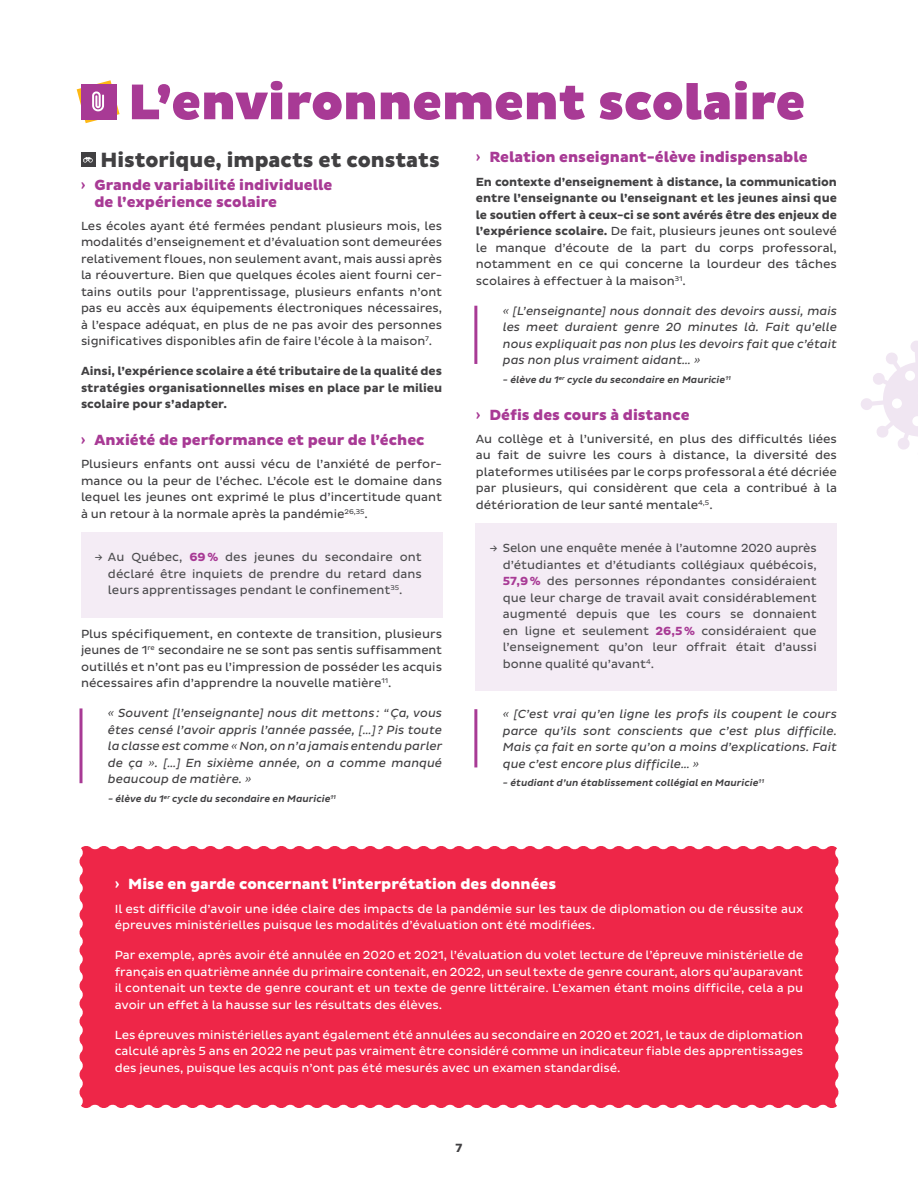
<style>
.page{position:relative;width:918px;height:1188px;background:#fff}
.page>*{position:absolute;margin:0;border:0;box-sizing:border-box;transform-origin:0 0}
.t1{font:900 51px "Pluto Sans";color:#a83a95}
.t2{font:800 21px "Pluto Sans";color:#414042}
.t3{font:800 15px/16.5px "Pluto Sans";color:#a83a95}
.t4{font:800 15px "Pluto Sans";color:#fff}
.t5{font:700 12.15px "Pluto Sans";color:#414042}
.t6{font:12px/16.5px "Pluto Sans";color:#414042;text-align:justify}
.t7{font:12px/16.5px "Pluto Sans";color:#fff;text-align:justify}
.t8{font:italic 12px/16.5px "Pluto Sans";color:#414042;text-align:justify}
.t9{font:700 12px/16.5px "Pluto Sans";letter-spacing:-.005em;color:#414042;text-align:justify}
.t10{font:12px/16.5px "Pluto Sans";color:#4d4d4f;text-align:justify}
.t11{font:italic 500 9.75px "Pluto Sans";color:#414042}
.s1{font-weight:700}
.s2{font-weight:700;color:#a83a95}
.s3{font-weight:400}
</style>
<div class="page">
<div style="left:79px;top:846px;width:760px;height:262px;background:#ee2648"></div>
<svg style="left:77px;top:80px;width:43px;height:43px"></svg>
<div style="left:81px;top:532px;width:361px;height:86px;background:#f4ecf5"></div>
<hr style="left:80px;top:708px;width:2px;height:75px;background:#a83a95">
<div style="left:81px;top:153px;width:14px;height:14px;background:#414042"></div>
<hr style="left:474px;top:306px;width:3px;height:58px;background:#a83a95">
<div style="left:476px;top:523px;width:361px;height:168px;background:#f4ecf5"></div>
<hr style="left:474px;top:709px;width:3px;height:58px;background:#a83a95">
<svg style="left:83px;top:157px;width:10px;height:6px"></svg>
<svg style="left:861px;top:341px;width:57px;height:109px"></svg>
<h1 class="t1" style="left:128px;top:72px;width:679px">L’environnement scolaire</h1>
<h2 class="t2" style="left:100px;top:148px;width:341px">Historique, impacts et constats</h2>
<p class="t3" style="left:94px;top:177px;width:240px;text-indent:-13px"><span class="s1">›</span> Grande variabilité individuelle de l’expérience scolaire</p>
<p class="t6" style="left:81px;top:218px;width:363px">Les écoles ayant été fermées pendant plusieurs mois, les modalités d’enseignement et d’évaluation sont demeurées relativement floues, non seulement avant, mais aussi après la réouverture. Bien que quelques écoles aient fourni cer&shy;tains outils pour l’apprentissage, plusieurs enfants n’ont pas eu accès aux équipements électroniques nécessaires, à l’espace adéquat, en plus de ne pas avoir des personnes significatives disponibles afin de faire l’école à la maison<sup>7</sup>.</p>
<p class="t9" style="left:81px;top:363px;width:363px">Ainsi, l’expérience scolaire a été tributaire de la qualité des stratégies organisationnelles mises en place par le milieu scolaire pour s’adapter.</p>
<p class="t3" style="left:81px;top:432px;width:345px"><span class="s1">›</span> Anxiété de performance et peur de l’échec</p>
<p class="t6" style="left:81px;top:456px;width:363px">Plusieurs enfants ont aussi vécu de l’anxiété de perfor&shy;mance ou la peur de l’échec. L’école est le domaine dans lequel les jeunes ont exprimé le plus d’incertitude quant à un retour à la normale après la pandémie<sup>26,35</sup>.</p>
<p class="t10" style="left:108px;top:549px;width:315px;text-indent:-14px">→ Au Québec, <span class="s2">69%</span> des jeunes du secondaire ont déclaré être inquiets de prendre du retard dans leurs apprentissages pendant le confinement<sup>35</sup>.</p>
<p class="t6" style="left:81px;top:626px;width:363px">Plus spécifiquement, en contexte de transition, plusieurs jeunes de 1<sup>re</sup> secondaire ne se sont pas sentis suffisamment outillés et n’ont pas eu l’impression de posséder les acquis nécessaires afin d’apprendre la nouvelle matière<sup>11</sup>.</p>
<p class="t8" style="left:108px;top:705px;width:336px">« Souvent [l’enseignante] nous dit mettons: “Ça, vous êtes censé l’avoir appris l’année passée, […] ? Pis toute la classe est comme « Non, on n’a jamais entendu parler de ça ». […] En sixième année, on a comme manqué beaucoup de matière. »</p>
<p class="t11" style="left:108px;top:793px;width:230px">- élève du 1<sup>er</sup> cycle du secondaire en Mauricie<sup>11</sup></p>
<p class="t3" style="left:476px;top:150px;width:333px"><span class="s1">›</span> Relation enseignant-élève indispensable</p>
<p class="t9" style="left:476px;top:174px;width:363px">En contexte d’enseignement à distance, la communication entre l’enseignante ou l’enseignant et les jeunes ainsi que le soutien offert à ceux-ci se sont avérés être des enjeux de l’expérience scolaire. <span class="s3">De fait, plusieurs jeunes ont soulevé le manque d’écoute de la part du corps professoral, notamment en ce qui concerne la lourdeur des tâches scolaires à effectuer à la maison</span><sup>31</sup><span class="s3">.</span></p>
<p class="t8" style="left:503px;top:303px;width:336px">« [L’enseignante] nous donnait des devoirs aussi, mais les meet duraient genre 20 minutes là. Fait qu’elle nous expliquait pas non plus les devoirs fait que c’était pas non plus vraiment aidant… »</p>
<p class="t11" style="left:503px;top:374px;width:230px">- élève du 1<sup>er</sup> cycle du secondaire en Mauricie<sup>11</sup></p>
<p class="t3" style="left:476px;top:407px;width:215px"><span class="s1">›</span> Défis des cours à distance</p>
<p class="t6" style="left:476px;top:431px;width:363px">Au collège et à l’université, en plus des difficultés liées au fait de suivre les cours à distance, la diversité des plateformes utilisées par le corps professoral a été décriée par plusieurs, qui considèrent que cela a contribué à la détérioration de leur santé mentale<sup>4,5</sup>.</p>
<p class="t10" style="left:503px;top:540px;width:315px;text-indent:-14px">→ Selon une enquête menée à l’automne 2020 auprès d’étudiantes et d’étudiants collégiaux québécois, <span class="s2">57,9%</span> des personnes répondantes considéraient que leur charge de travail avait considérablement augmenté depuis que les cours se donnaient en ligne et seulement <span class="s2">26,5%</span> considéraient que l’enseignement qu’on leur offrait était d’aussi bonne qualité qu’avant<sup>4</sup>.</p>
<p class="t8" style="left:503px;top:706px;width:336px">« [C’est vrai qu’en ligne les profs ils coupent le cours parce qu’ils sont conscients que c’est plus difficile.<br>Mais ça fait en sorte qu’on a moins d’explications. Fait que c’est encore plus difficile… »</p>
<p class="t11" style="left:503px;top:778px;width:263px">- étudiant d’un établissement collégial en Mauricie<sup>11</sup></p>
<p class="t4" style="left:115px;top:876px;width:443px"><span class="s1">›</span> Mise en garde concernant l’interprétation des données</p>
<p class="t7" style="left:115px;top:900px;width:690px">Il est difficile d’avoir une idée claire des impacts de la pandémie sur les taux de diplomation ou de réussite aux épreuves ministérielles puisque les modalités d’évaluation ont été modifiées.</p>
<p class="t7" style="left:115px;top:947px;width:690px">Par exemple, après avoir été annulée en 2020 et 2021, l’évaluation du volet lecture de l’épreuve ministérielle de français en quatrième année du primaire contenait, en 2022, un seul texte de genre courant, alors qu’auparavant il contenait un texte de genre courant et un texte de genre littéraire. L’examen étant moins difficile, cela a pu avoir un effet à la hausse sur les résultats des élèves.</p>
<p class="t7" style="left:115px;top:1026px;width:690px">Les épreuves ministérielles ayant également été annulées au secondaire en 2020 et 2021, le taux de diplomation calculé après 5 ans en 2022 ne peut pas vraiment être considéré comme un indicateur fiable des apprentissages des jeunes, puisque les acquis n’ont pas été mesurés avec un examen standardisé.</p>
<p class="t5" style="left:456px;top:1140px;width:8px">7</p>
</div>
